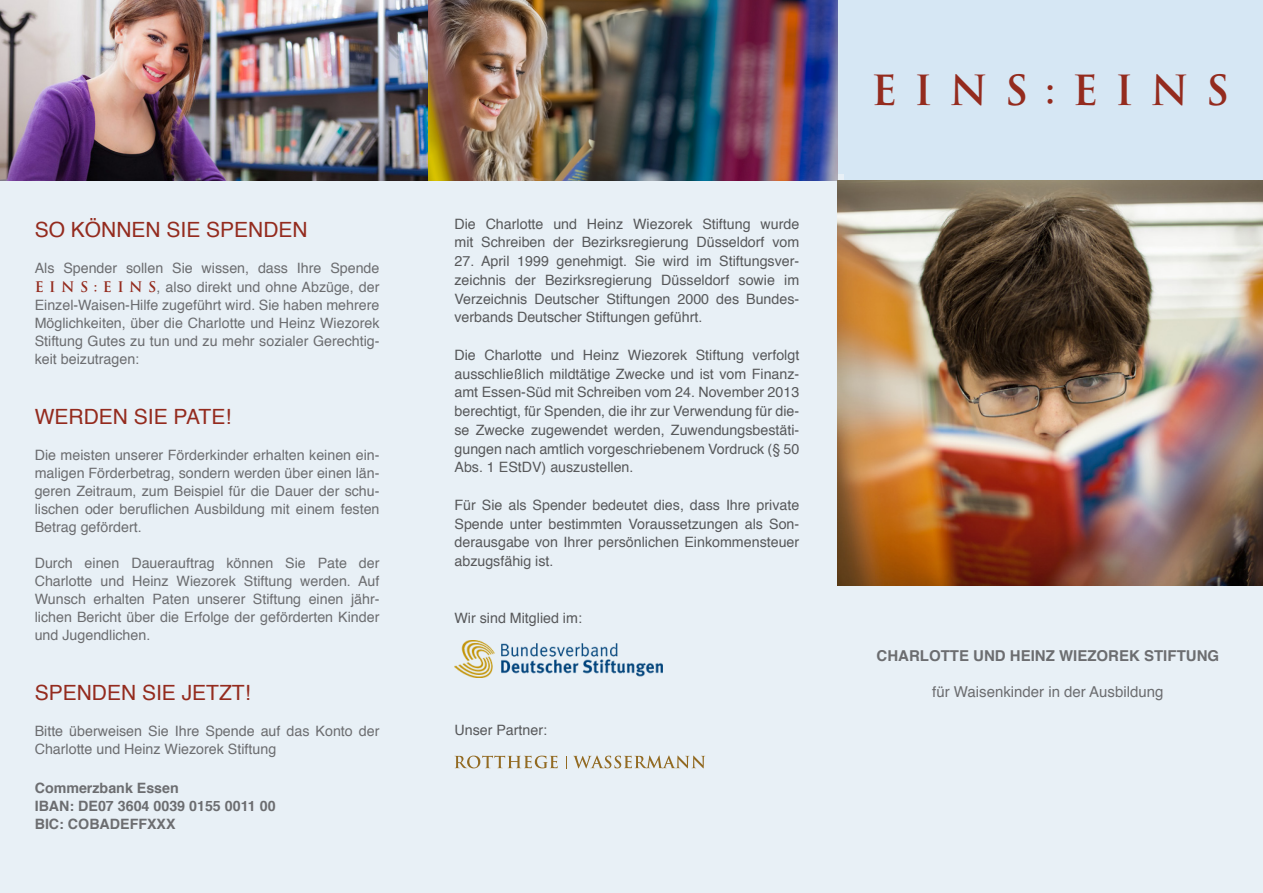
<style>
.page{position:relative;width:1263px;height:893px;background:#fff}
.page>*{position:absolute;margin:0;border:0;box-sizing:border-box;transform-origin:0 0}
.fliesstext{font:700 40.5px "Trajan Pro";letter-spacing:.42em;color:#942b1e}
.fliesstext-2{font:21px "Helvetica";color:#942b1e}
.fliesstext-3{font:700 15px "Helvetica";color:#6c6d70}
.fliesstext-4{font:15px "Helvetica";color:#6c6d70}
.fliesstext-5{font:14.25px/18.8px "Helvetica";color:#57585a;text-align:justify}
.fliesstext-6{font:14.25px/18px "Helvetica";color:#6c6d70;text-align:justify}
.fliesstext-7{font:700 14.25px "Helvetica";color:#6c6d70}
.s1{font-family:"Trajan Pro";font-weight:700;color:#942b1e}
</style>
<div class="page">
<div style="left:821px;top:0;width:442px;height:208px;background:#d6e7f4"></div>
<div style="left:820px;top:443px;width:443px;height:450px;background:#e8f0f6"></div>
<div style="left:0;top:175px;width:843px;height:718px;background:#e8f0f6"></div>
<img style="left:0;top:0;width:838px;height:180px">
<img style="left:838px;top:180px;width:425px;height:406px">
<img style="left:454px;top:641px;width:208px;height:37px">
<svg style="left:454px;top:756px;width:104px;height:12px"></svg>
<svg style="left:573px;top:755px;width:132px;height:13px"></svg>
<svg style="left:566px;top:756px;width:1px;height:12px"></svg>
<p class="fliesstext-2" style="left:35px;top:214px;width:275px">SO KÖNNEN SIE SPENDEN</p>
<p class="fliesstext-6" style="left:35px;top:260px;width:346px">Als Spender sollen Sie wissen, dass Ihre Spende <span class="s1">E I N S : E I N S</span>, also direkt und ohne Abzüge, der Einzel-Waisen-Hilfe zugeführt wird. Sie haben mehrere Möglichkeiten, über die Charlotte und Heinz Wiezorek Stiftung Gutes zu tun und zu mehr sozialer Gerechtig&shy;keit beizutragen:</p>
<p class="fliesstext-2" style="left:35px;top:401px;width:198px">WERDEN SIE PATE!</p>
<p class="fliesstext-6" style="left:35px;top:447px;width:346px">Die meisten unserer Förderkinder erhalten keinen ein&shy;maligen Förderbetrag, sondern werden über einen län&shy;geren Zeitraum, zum Beispiel für die Dauer der schu&shy;lischen oder beruflichen Ausbildung mit einem festen Betrag gefördert.</p>
<p class="fliesstext-6" style="left:35px;top:555px;width:346px">Durch einen Dauerauftrag können Sie Pate der Charlotte und Heinz Wiezorek Stiftung werden. Auf Wunsch erhalten Paten unserer Stiftung einen jähr&shy;lichen Bericht über die Erfolge der geförderten Kinder und Jugendlichen.</p>
<p class="fliesstext-2" style="left:35px;top:677px;width:217px">SPENDEN SIE JETZT!</p>
<p class="fliesstext-6" style="left:35px;top:723px;width:346px">Bitte überweisen Sie Ihre Spende auf das Konto der<br>Charlotte und Heinz Wiezorek Stiftung</p>
<p class="fliesstext-7" style="left:35px;top:777px;width:146px">Commerzbank Essen</p>
<p class="fliesstext-7" style="left:35px;top:795px;width:242px">IBAN: DE07 3604 0039 0155 0011 00</p>
<p class="fliesstext-7" style="left:35px;top:813px;width:142px">BIC: COBADEFFXXX</p>
<p class="fliesstext-5" style="left:454px;top:215px;width:346px">Die Charlotte und Heinz Wiezorek Stiftung wurde mit Schreiben der Bezirksregierung Düsseldorf vom</p>
<p class="fliesstext-5" style="left:454px;top:252px;width:346px">27. April 1999 genehmigt. Sie wird im Stiftungsver&shy;zeichnis der Bezirksregierung Düsseldorf sowie im Verzeichnis Deutscher Stiftungen 2000 des Bundes&shy;verbands Deutscher Stiftungen geführt.</p>
<p class="fliesstext-5" style="left:454px;top:346px;width:346px">Die Charlotte und Heinz Wiezorek Stiftung verfolgt ausschließlich mildtätige Zwecke und ist vom Finanz&shy;amt Essen-Süd mit Schreiben vom 24. November 2013 berechtigt, für Spenden, die ihr zur Verwendung für die&shy;se Zwecke zugewendet werden, Zuwendungsbestäti&shy;gungen nach amtlich vorgeschriebenem Vordruck (§ 50<br>Abs. 1 EStDV) auszustellen.</p>
<p class="fliesstext-5" style="left:454px;top:496px;width:346px">Für Sie als Spender bedeutet dies, dass Ihre private Spende unter bestimmten Voraussetzungen als Son&shy;derausgabe von Ihrer persönlichen Einkommensteuer abzugsfähig ist.</p>
<p class="fliesstext-5" style="left:454px;top:608px;width:129px">Wir sind Mitglied im:</p>
<p class="fliesstext-5" style="left:454px;top:721px;width:94px">Unser Partner:</p>
<p class="fliesstext" style="left:871px;top:65px;width:359px">EINS:EINS</p>
<p class="fliesstext-3" style="left:877px;top:643px;width:344px">CHARLOTTE UND HEINZ WIEZOREK STIFTUNG</p>
<p class="fliesstext-4" style="left:932px;top:680px;width:233px">für Waisenkinder in der Ausbildung</p>
</div>
